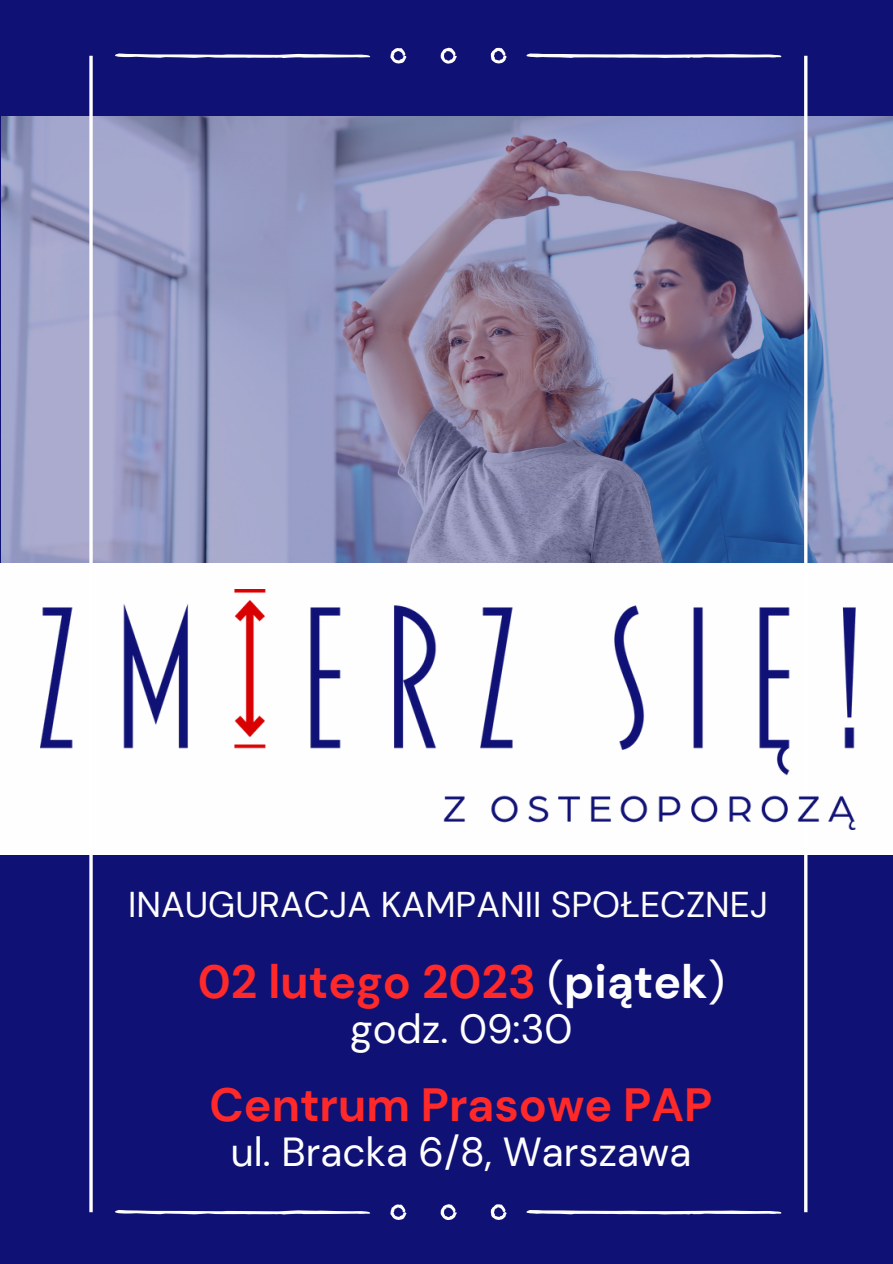
<style>
.page{position:relative;width:893px;height:1264px;background:#fff}
.page>*{position:absolute;margin:0;border:0;box-sizing:border-box;transform-origin:0 0}
.t1{font:700 46.5px "DM Sans";color:#ff2929}
.t2{font:40.5px "DM Sans";color:#fff}
.t3{font:40.5px "DM Sans";color:#fefefe}
.t4{font:35.7px "DM Sans";color:#fefefe}
.s1{font-weight:400;color:#fefefe}
.s2{color:#fefefe}
</style>
<div class="page">
<div style="left:0;top:0;width:892px;height:1263px;background:#101175"></div>
<svg style="left:115px;top:53px;width:255px;height:5px"></svg>
<svg style="left:526px;top:53px;width:255px;height:5px"></svg>
<svg style="left:440px;top:48px;width:17px;height:15px"></svg>
<svg style="left:390px;top:48px;width:16px;height:15px"></svg>
<svg style="left:490px;top:48px;width:17px;height:15px"></svg>
<svg style="left:115px;top:1210px;width:255px;height:4px"></svg>
<svg style="left:526px;top:1210px;width:255px;height:4px"></svg>
<svg style="left:440px;top:1204px;width:17px;height:15px"></svg>
<svg style="left:390px;top:1204px;width:16px;height:15px"></svg>
<svg style="left:490px;top:1204px;width:17px;height:15px"></svg>
<img style="left:1px;top:117px;width:891px;height:446px">
<div style="left:0;top:563px;width:892px;height:291px;background:#fefefe"></div>
<svg style="left:89px;top:56px;width:4px;height:1156px;background:#e7e7f1"></svg>
<hr style="left:804px;top:56px;width:3px;height:1156px;background:#fff">
<img style="left:40px;top:589px;width:815px;height:240px">
<p class="t4" style="left:128px;top:882px;width:641px">INAUGURACJA KAMPANII SPOŁECZNEJ</p>
<p class="t1" style="left:198px;top:951px;width:528px">02 lutego 2023 <span class="s1">(</span><span class="s2">piątek</span><span class="s1">)</span></p>
<p class="t3" style="left:350px;top:1002px;width:224px">godz. 09:30</p>
<p class="t1" style="left:210px;top:1074px;width:504px">Centrum Prasowe PAP</p>
<p class="t2" style="left:231px;top:1125px;width:462px">ul. Bracka 6/8, Warszawa</p>
</div>
